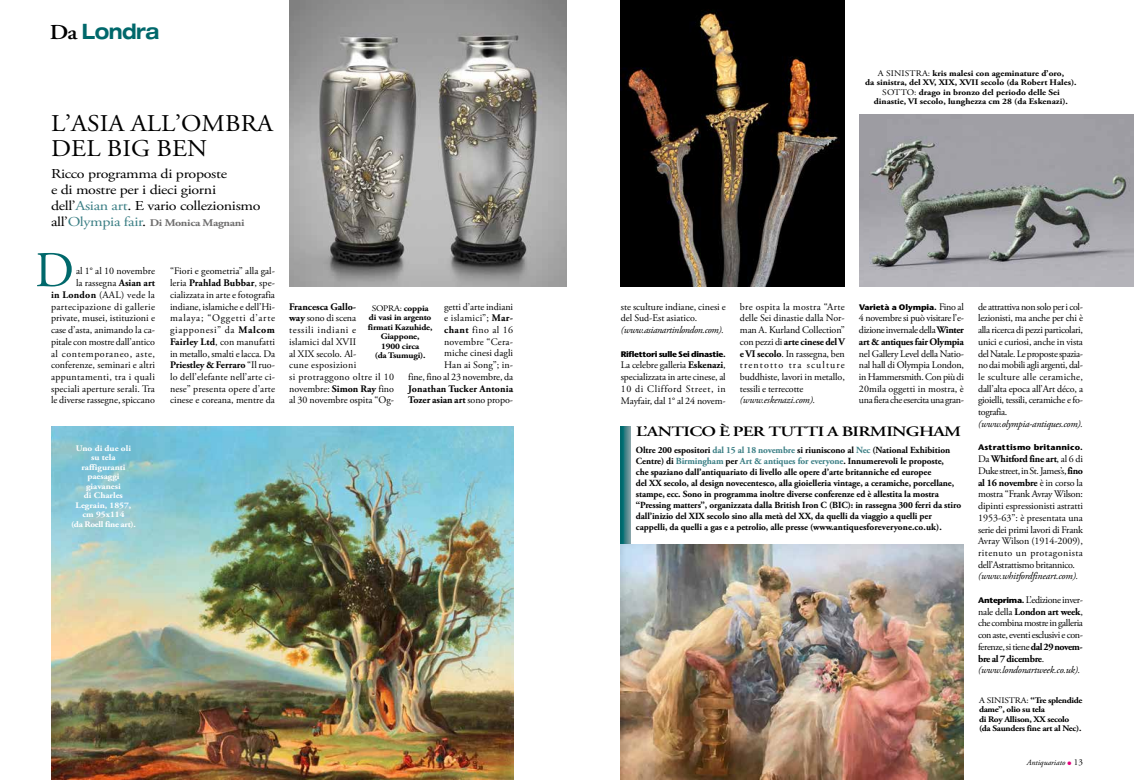
<style>
.page{position:relative;width:1134px;height:780px;background:#fff}
.page>*{position:absolute;margin:0;border:0;box-sizing:border-box;transform-origin:0 0}
.t1{font:50px "Adobe Garamond Pro";color:#00686b}
.t2{font:24px/25px "Adobe Garamond Pro";letter-spacing:.005em;color:#000;scale:1.07 1}
.t3{font:700 expanded 21.2px "Helvetica Neue LT Std";letter-spacing:-.03em;color:#00686b;scale:.88 1}
.t4{font:600 14.3px "Adobe Garamond Pro";letter-spacing:-.035em;color:#000;scale:1.29 1}
.t5{font:13.6px/16px "Adobe Garamond Pro";letter-spacing:-.02em;color:#000;scale:1.18 1}
.t6{font:700 10.2px "Adobe Garamond Pro";letter-spacing:-.025em;color:#706f6f;scale:1.18 1}
.t7{font:10px/11.7px "Adobe Garamond Pro";color:#000;text-align:justify}
.t8{font:10px/11.7px "Adobe Garamond Pro";letter-spacing:-.035em;color:#000}
.t9{font:italic 10px "Adobe Garamond Pro";letter-spacing:-.025em;color:#000}
.t10{font:700 10px/11.7px "Adobe Garamond Pro";letter-spacing:.01em;color:#000}
.t11{font:700 9.4px/11px "Adobe Garamond Pro";letter-spacing:-.01em;color:#000}
.t12{font:700 8.5px/9.5px "Adobe Garamond Pro";letter-spacing:-.005em;color:#000;text-align:center;scale:1.1 1}
.t13{font:700 8.5px/9.5px "Adobe Garamond Pro";color:#fff;text-align:center;scale:1.1 1}
.t14{font:700 8.5px/9.5px "Adobe Garamond Pro";letter-spacing:-.03em;color:#000;scale:1.1 1}
.t15{font:700 8.1px "Stone Sans Std";letter-spacing:-.04em;color:#000;scale:1.05 1}
.t16{font:700 8.1px "Stone Sans Std";letter-spacing:-.01em;color:#000;scale:1.05 1}
.t17{font:700 8.1px "Stone Sans Std";letter-spacing:.015em;color:#000;scale:1.05 1}
.t18{font:italic 8px "Adobe Garamond Pro";color:#000}
.s1{font-family:"Adobe Garamond Pro";font-weight:600;font-stretch:normal;color:#000}
.s2{color:#3a7e84}
.s3{font-weight:400;font-size:13.6px;color:#000}
.s4{font-weight:400;font-size:13.6px;color:#3a7e84}
.s5{font-weight:700}
.s6{font-weight:400}
.s7{font-family:"Adobe Garamond Pro";font-weight:400;font-size:10px}
.s8{font-family:"Stone Sans Std";font-weight:700;font-size:8.1px}
.s9{font-style:italic}
.s10{color:#e6007d}
.s11{font-style:normal;font-size:9px}
</style>
<div class="page">
<svg style="left:621px;top:426px;width:10px;height:118px"></svg>
<img style="left:51px;top:427px;width:462px;height:353px">
<img style="left:621px;top:0;width:224px;height:286px">
<img style="left:289px;top:0;width:278px;height:286px">
<img style="left:859px;top:115px;width:275px;height:171px">
<img style="left:621px;top:544px;width:343px;height:236px">
<h3 class="t3" style="left:50px;top:18px;width:126px"><span class="s1">Da</span> Londra</h3>
<h2 class="t2" style="left:51px;top:111px;width:209px">L’ASIA ALL’OMBRA<br>DEL BIG BEN</h2>
<h3 class="t5" style="left:51px;top:166px;width:179px">Ricco programma di proposte<br>e di mostre per i dieci giorni dell’<span class="s2">Asian art</span>. E vario collezionismo</h3>
<p class="t6" style="left:51px;top:216px;width:166px"><span class="s3">all’</span><span class="s4">Olympia fair</span><span class="s3">.</span> Di Monica Magnani</p>
<h1 class="t1" style="left:35px;top:240px;width:41px">D</h1>
<p class="t7" style="left:51px;top:266px;width:106px;text-align:right">al 1° al 10 novembre<br>la rassegna <span class="s5">Asian art<br>in London</span> (AAL) vede la partecipazione di gallerie private, musei, istituzioni e case d’asta, animando la ca&shy;pitale con mostre dall’antico al contemporaneo, aste, conferenze, seminari e altri appuntamenti, tra i quali speciali aperture serali. Tra le diverse rassegne, spiccano</p>
<p class="t7" style="left:170px;top:266px;width:106px">“Fiori e geometria” alla gal&shy;leria <span class="s5">Prahlad Bubbar</span>, spe&shy;cializzata in arte e fotografia indiane, islamiche e dell’Hi&shy;malaya; “Oggetti d’arte giapponesi” da <span class="s5">Malcom Fairley Ltd</span>, con manufatti in metallo, smalti e lacca. Da <span class="s5">Priestley &amp; Ferraro</span> “Il ruo&shy;lo dell’elefante nell’arte ci&shy;nese” presenta opere d’arte cinese e coreana, mentre da</p>
<p class="t7" style="left:289px;top:301px;width:106px;text-align:left"><span class="s5">Francesca Gallo-<br>way</span> sono di scena<br>tessili indiani e<br>islamici dal XVII<br>al XIX secolo. Al-<br>cune esposizioni<br>si protraggono oltre il 10 novembre: <span class="s5">Simon Ray</span> fino al 30 novembre ospita “Og-</p>
<p class="t7" style="left:408px;top:301px;width:106px;text-align:right">getti d’arte indiani<br>e islamici”; <span class="s5">Mar-<br>chant</span> fino al 16 novembre “Cera-<br>miche cinesi dagli<br>Han ai Song”; in-<br>fine, fino al 23 novembre, da</p>
<p class="t12" style="left:368px;top:303px;width:60px"><span class="s6">SOPRA:</span> coppia di vasi in argento firmati Kazuhide,<br>Giappone,<br>1900 circa<br>(da Tsumugi).</p>
<p class="t10" style="left:408px;top:383px;width:106px">Jonathan Tucker Antonia<br>Tozer asian art <span class="s6">sono propo-</span></p>
<p class="t13" style="left:71px;top:443px;width:60px">Uno di due oli su tela raffiguranti paesaggi giavanesi<br>di Charles<br>Legrain, 1857, cm 95x114<br>(da Roell fine art).</p>
<p class="t12" style="left:865px;top:68px;width:194px"><span class="s6">A SINISTRA:</span> kris malesi con ageminature d’oro,<br>da sinistra, del XV, XIX, XVII secolo (da Robert Hales).<br><span class="s6">SOTTO:</span> drago in bronzo del periodo delle Sei dinastie, VI secolo, lunghezza cm 28 (da Eskenazi).</p>
<p class="t7" style="left:621px;top:301px;width:106px">ste sculture indiane, cinesi e del Sud-Est asiatico.</p>
<p class="t9" style="left:621px;top:324px;width:105px">(www.asianartinlondon.com).</p>
<p class="t15" style="left:621px;top:349px;width:101px">Riflettori sulle Sei dinastie.</p>
<p class="t7" style="left:621px;top:359px;width:106px">La celebre galleria <span class="s5">Eskenazi</span>, specializzata in arte cinese, al 10 di Clifford Street, in Mayfair, dal 1° al 24 novem-</p>
<p class="t7" style="left:740px;top:301px;width:106px">bre ospita la mostra “Arte delle Sei dinastie dalla Nor&shy;man A. Kurland Collection” con pezzi di <span class="s5">arte cinese del V e VI secolo</span>. In rassegna, ben trentotto tra sculture buddhiste, lavori in metallo, tessili e terrecotte</p>
<p class="t9" style="left:740px;top:394px;width:77px">(www.eskenazi.com).</p>
<p class="t16" style="left:859px;top:302px;width:101px">Varietà a Olympia. <span class="s7">Fino al</span></p>
<p class="t7" style="left:859px;top:313px;width:106px">4 novembre si può visitare l’e&shy;dizione invernale della <span class="s5">Winter art &amp; antiques fair Olympia</span></p>
<p class="t7" style="left:859px;top:348px;width:106px">nel Gallery Level della Natio&shy;nal hall di Olympia London, in Hammersmith. Con più di 20mila oggetti in mostra, è una fiera che esercita una gran-</p>
<h3 class="t4" style="left:636px;top:423px;width:254px">L’ANTICO È PER TUTTI A BIRMINGHAM</h3>
<p class="t11" style="left:636px;top:444px;width:327px">Oltre 200 espositori <span class="s2">dal 15 al 18 novembre</span> si riuniscono al <span class="s2">Nec</span> (National Exhibition Centre) di <span class="s2">Birmingham</span> per <span class="s2">Art &amp; antiques for everyone</span>. Innumerevoli le proposte,<br>che spaziano dall’antiquariato di livello alle opere d’arte britanniche ed europee<br>del XX secolo, al design novecentesco, alla gioielleria vintage, a ceramiche, porcellane, stampe, ecc. Sono in programma inoltre diverse conferenze ed è allestita la mostra “Pressing matters”, organizzata dalla British Iron C (BIC): in rassegna 300 ferri da stiro dall’inizio del XIX secolo sino alla metà del XX, da quelli da viaggio a quelli per cappelli, da quelli a gas e a petrolio, alle presse (www.antiquesforeveryone.co.uk).</p>
<p class="t7" style="left:978px;top:301px;width:106px">de attrattiva non solo per i col&shy;lezionisti, ma anche per chi è alla ricerca di pezzi particolari, unici e curiosi, anche in vista del Natale. Le proposte spazia&shy;no dai mobili agli argenti, dal&shy;le sculture alle ceramiche, dall’alta epoca all’Art déco, a gioielli, tessili, ceramiche e fo&shy;tografia.</p>
<p class="t9" style="left:978px;top:417px;width:106px">(www.olympia-antiques.com).</p>
<p class="t17" style="left:978px;top:443px;width:101px">Astrattismo britannico.</p>
<p class="t7" style="left:978px;top:453px;width:106px">Da <span class="s5">Whitford fine art</span>, al 6 di Duke street, in St. James’s, <span class="s5">fino al 16 novembre</span> è in corso la mostra “Frank Avray Wilson: dipinti espressionisti astratti 1953-63”: è presentata una serie dei primi lavori di Frank Avray Wilson (1914-2009), ritenuto un protagonista dell’Astrattismo britannico.</p>
<p class="t9" style="left:978px;top:570px;width:102px">(www.whitfordfineart.com).</p>
<p class="t8" style="left:978px;top:594px;width:106px"><span class="s8">Anteprima.</span> L’edizione inver&shy;nale della <span class="s5">London art week</span>, che combina mostre in galleria con aste, eventi esclusivi e con&shy;ferenze, si tiene <span class="s5">dal 29 novem&shy;bre al 7 dicembre</span>. <span class="s9">(www.londonartweek.co.uk).</span></p>
<p class="t14" style="left:979px;top:695px;width:96px"><span class="s6">A SINISTRA:</span> “Tre splendide dame”, olio su tela<br>di Roy Allison, XX secolo (da Saunders fine art al Nec).</p>
<p class="t18" style="left:1027px;top:757px;width:58px">Antiquariato <span class="s10">●</span> <span class="s11">13</span></p>
</div>
